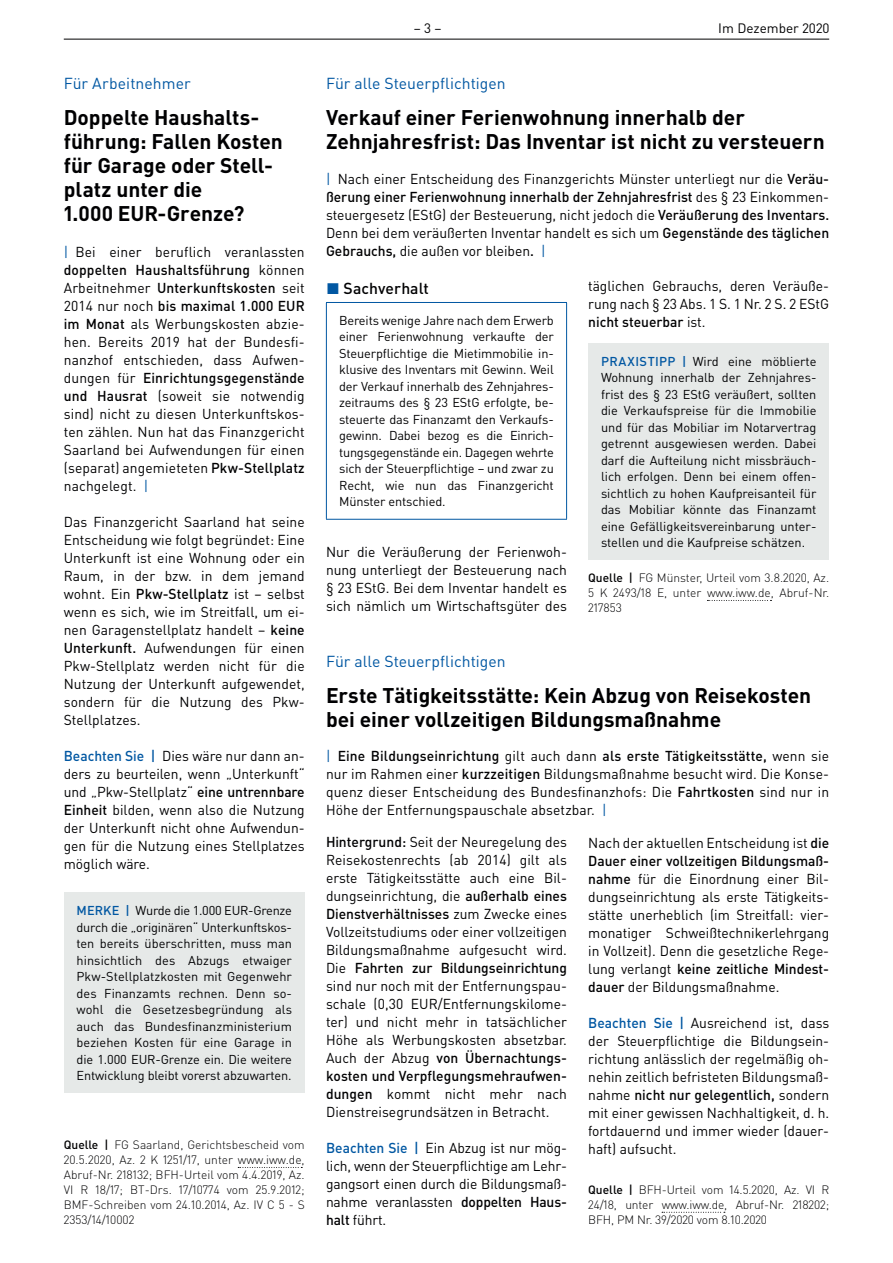
<style>
.page{position:relative;width:893px;height:1263px;background:#fff}
.page>*{position:absolute;margin:0;border:0;box-sizing:border-box;transform-origin:0 0}
.t1{font:700 21px/24px "DIN Pro";letter-spacing:-.005em;color:#000002}
.t2{font:15.75px "DIN Pro";color:#0157a2}
.t3{font:500 15.75px "DIN Pro";letter-spacing:.005em;color:#000002}
.t4{font:14.25px/18px "DIN Pro";color:#000002;text-align:justify}
.t5{font:13.5px "DIN Pro";color:#000002}
.t6{font:12.75px/16.5px "DIN Pro";letter-spacing:-.01em;color:#000002;text-align:justify}
.t7{font:300 12px/15px "DIN Pro";color:#000002;text-align:justify}
.s1{color:#0157a2}
.s2{font-weight:500}
.s3{font-weight:500;color:#0157a2}
</style>
<div class="page">
<hr style="left:64px;top:39px;width:765px;height:1px;background:#000002">
<hr style="left:326px;top:302px;width:241px;height:1px;background:#0157a2">
<hr style="left:326px;top:303px;width:1px;height:216px;background:#0157a2">
<hr style="left:566px;top:303px;width:1px;height:216px;background:#0157a2">
<hr style="left:326px;top:519px;width:241px;height:1px;background:#0157a2">
<svg style="left:707px;top:600px;width:64px;height:1px"></svg>
<div style="left:588px;top:343px;width:241px;height:217px;background:#e6e9e8"></div>
<svg style="left:662px;top:1212px;width:63px;height:1px"></svg>
<svg style="left:238px;top:1167px;width:64px;height:1px"></svg>
<div style="left:64px;top:893px;width:241px;height:200px;background:#e6e9e8"></div>
<p class="t2" style="left:64px;top:73px;width:128px">Für Arbeitnehmer</p>
<h1 class="t1" style="left:64px;top:105px;width:221px">Doppelte Haushalts&shy;führung: Fallen Kosten für Garage oder Stell&shy;platz unter die<br>1.000 EUR-Grenze?</h1>
<p class="t4" style="left:64px;top:243px;width:242px"><span class="s1">|</span> Bei einer beruflich veranlassten <span class="s2">doppelten Haushaltsführung</span> können Arbeitnehmer <span class="s2">Unterkunftskosten</span> seit 2014 nur noch <span class="s2">bis maximal 1.000 EUR im Monat</span> als Werbungskosten abzie&shy;hen. Bereits 2019 hat der Bundesfi&shy;nanzhof entschieden, dass Aufwen&shy;dungen für <span class="s2">Einrichtungsgegenstände und Hausrat</span> (soweit sie notwendig sind) nicht zu diesen Unterkunftskos&shy;ten zählen. Nun hat das Finanzgericht Saarland bei Aufwendungen für einen (separat) angemieteten <span class="s2">Pkw-Stellplatz </span>nachgelegt. <span class="s1">|</span></p>
<p class="t4" style="left:64px;top:513px;width:242px">Das Finanzgericht Saarland hat seine Entscheidung wie folgt begründet: Eine Unterkunft ist eine Wohnung oder ein Raum, in der bzw. in dem jemand wohnt. Ein <span class="s2">Pkw-Stellplatz</span> ist – selbst wenn es sich, wie im Streitfall, um ei&shy;nen Garagenstellplatz handelt – <span class="s2">keine Unterkunft.</span> Aufwendungen für einen Pkw-Stellplatz werden nicht für die Nutzung der Unterkunft aufgewendet, sondern für die Nutzung des Pkw-Stellplatzes.</p>
<p class="t4" style="left:64px;top:747px;width:242px"><span class="s3">Beachten Sie |</span> Dies wäre nur dann an&shy;ders zu beurteilen, wenn „Unterkunft“ und „Pkw-Stellplatz“ <span class="s2">eine untrennbare Einheit</span> bilden, wenn also die Nutzung der Unterkunft nicht ohne Aufwendun&shy;gen für die Nutzung eines Stellplatzes möglich wäre.</p>
<p class="t6" style="left:77px;top:902px;width:217px"><span class="s3">MERKE |</span> Wurde die 1.000 EUR-Grenze durch die „originären“ Unterkunftskos&shy;ten bereits überschritten, muss man hinsichtlich des Abzugs etwaiger Pkw-Stellplatzkosten mit Gegenwehr des Finanzamts rechnen. Denn so&shy;wohl die Gesetzesbegründung als auch das Bundesfinanzministerium beziehen Kosten für eine Garage in die 1.000 EUR-Grenze ein. Die weitere Entwicklung bleibt vorerst abzuwarten.</p>
<p class="t7" style="left:64px;top:1137px;width:242px"><span class="s2">Quelle |</span> FG Saarland, Gerichtsbescheid vom 20.5.2020, Az. 2 K 1251/17, unter www.iww.de, Abruf-Nr. 218132; BFH-Urteil vom 4.4.2019, Az.<br>VI R 18/17; BT-Drs. 17/10774 vom 25.9.2012; BMF-Schreiben vom 24.10.2014, Az. IV C 5 - S 2353/14/10002</p>
<p class="t5" style="left:414px;top:19px;width:29px">– 3 –</p>
<p class="t5" style="left:718px;top:19px;width:113px">Im Dezember 2020</p>
<p class="t2" style="left:326px;top:73px;width:181px">Für alle Steuerpflichtigen</p>
<h1 class="t1" style="left:326px;top:105px;width:500px">Verkauf einer Ferienwohnung innerhalb der<br>Zehnjahresfrist: Das Inventar ist nicht zu versteuern</h1>
<p class="t4" style="left:326px;top:169px;width:505px"><span class="s1">|</span> Nach einer Entscheidung des Finanzgerichts Münster unterliegt nur die <span class="s2">Veräu&shy;ßerung einer Ferienwohnung innerhalb der Zehnjahresfrist</span> des § 23 Einkommen&shy;steuergesetz (EStG) der Besteuerung, nicht jedoch die <span class="s2">Veräußerung des Inventars.<br></span>Denn bei dem veräußerten Inventar handelt es sich um <span class="s2">Gegenstände des täglichen Gebrauchs,</span> die außen vor bleiben<span class="s2">.</span> <span class="s1">|</span></p>
<p class="t3" style="left:326px;top:278px;width:104px"><span class="s1">◼</span> Sachverhalt</p>
<p class="t6" style="left:339px;top:312px;width:216px">Bereits wenige Jahre nach dem Erwerb einer Ferienwohnung verkaufte der Steuerpflichtige die Mietimmobilie in&shy;klusive des Inventars mit Gewinn. Weil der Verkauf innerhalb des Zehnjahres&shy;zeitraums des § 23 EStG erfolgte, be&shy;steuerte das Finanzamt den Verkaufs&shy;gewinn. Dabei bezog es die Einrich&shy;tungsgegenstände ein. Dagegen wehrte sich der Steuerpflichtige – und zwar zu Recht, wie nun das Finanzgericht Münster entschied.</p>
<p class="t4" style="left:326px;top:542px;width:242px">Nur die Veräußerung der Ferienwoh&shy;nung unterliegt der Besteuerung nach § 23 EStG. Bei dem Inventar handelt es sich nämlich um Wirtschaftsgüter des</p>
<p class="t4" style="left:588px;top:276px;width:242px">täglichen Gebrauchs, deren Veräuße&shy;rung nach § 23 Abs. 1 S. 1 Nr. 2 S. 2 EStG <span class="s2">nicht steuerbar</span> ist.</p>
<p class="t6" style="left:601px;top:352px;width:217px"><span class="s3">PRAXISTIPP |</span> Wird eine möblierte Wohnung innerhalb der Zehnjahres&shy;frist des § 23 EStG veräußert, sollten die Verkaufspreise für die Immobilie und für das Mobiliar im Notarvertrag getrennt ausgewiesen werden. Dabei darf die Aufteilung nicht missbräuch&shy;lich erfolgen. Denn bei einem offen&shy;sichtlich zu hohen Kaufpreisanteil für das Mobiliar könnte das Finanzamt eine Gefälligkeitsvereinbarung unter&shy;stellen und die Kaufpreise schätzen.</p>
<p class="t7" style="left:588px;top:570px;width:242px"><span class="s2">Quelle |</span> FG Münster, Urteil vom 3.8.2020, Az.<br>5 K 2493/18 E, unter www.iww.de, Abruf-Nr.<br>217853</p>
<p class="t2" style="left:326px;top:650px;width:181px">Für alle Steuerpflichtigen</p>
<h1 class="t1" style="left:326px;top:682px;width:487px">Erste Tätigkeitsstätte: Kein Abzug von Reisekosten bei einer vollzeitigen Bildungsmaßnahme</h1>
<p class="t4" style="left:326px;top:747px;width:505px"><span class="s1">|</span> <span class="s2">Eine Bildungseinrichtung</span> gilt auch dann <span class="s2">als erste Tätigkeitsstätte,</span> wenn sie nur im Rahmen einer <span class="s2">kurzzeitigen</span> Bildungsmaßnahme besucht wird. Die Konse&shy;quenz dieser Entscheidung des Bundesfinanzhofs: Die <span class="s2">Fahrtkosten</span> sind nur in Höhe der Entfernungspauschale absetzbar. <span class="s1">|</span></p>
<p class="t4" style="left:326px;top:832px;width:242px"><span class="s2">Hintergrund:</span> Seit der Neuregelung des Reisekostenrechts (ab 2014) gilt als erste Tätigkeitsstätte auch eine Bil&shy;dungseinrichtung, die <span class="s2">außerhalb eines Dienstverhältnisses</span> zum Zwecke eines Vollzeitstudiums oder einer vollzeitigen Bildungsmaßnahme aufgesucht wird.<br>Die <span class="s2">Fahrten zur Bildungseinrichtung </span>sind nur noch mit der Entfernungspau&shy;schale (0,30 EUR/Entfernungskilome&shy;ter) und nicht mehr in tatsächlicher Höhe als Werbungskosten absetzbar.<br>Auch der Abzug <span class="s2">von Übernachtungs&shy;kosten und Verpflegungsmehraufwen&shy;dungen</span> kommt nicht mehr nach Dienstreisegrundsätzen in Betracht.</p>
<p class="t4" style="left:326px;top:1138px;width:242px"><span class="s3">Beachten Sie |</span> Ein Abzug ist nur mög&shy;lich, wenn der Steuerpflichtige am Lehr&shy;gangsort einen durch die Bildungsmaß&shy;nahme veranlassten <span class="s2">doppelten Haus&shy;halt</span> führt.</p>
<p class="t4" style="left:588px;top:833px;width:242px">Nach der aktuellen Entscheidung ist <span class="s2">die Dauer einer vollzeitigen Bildungsmaß&shy;nahme</span> für die Einordnung einer Bil&shy;dungseinrichtung als erste Tätigkeits&shy;stätte unerheblich (im Streitfall: vier&shy;monatiger Schweißtechnikerlehrgang in Vollzeit). Denn die gesetzliche Rege&shy;lung verlangt <span class="s2">keine zeitliche Mindest&shy;dauer</span> der Bildungsmaßnahme.</p>
<p class="t4" style="left:588px;top:1013px;width:242px"><span class="s3">Beachten Sie |</span> Ausreichend ist, dass der Steuerpflichtige die Bildungsein&shy;richtung anlässlich der regelmäßig oh&shy;nehin zeitlich befristeten Bildungsmaß&shy;nahme <span class="s2">nicht nur gelegentlich,</span> sondern mit einer gewissen Nachhaltigkeit, d. h. fortdauernd und immer wieder (dauer&shy;haft) aufsucht.</p>
<p class="t7" style="left:588px;top:1182px;width:242px"><span class="s2">Quelle |</span> BFH-Urteil vom 14.5.2020, Az. VI R 24/18, unter www.iww.de, Abruf-Nr. 218202; BFH, PM Nr. 39/2020 vom 8.10.2020</p>
</div>
